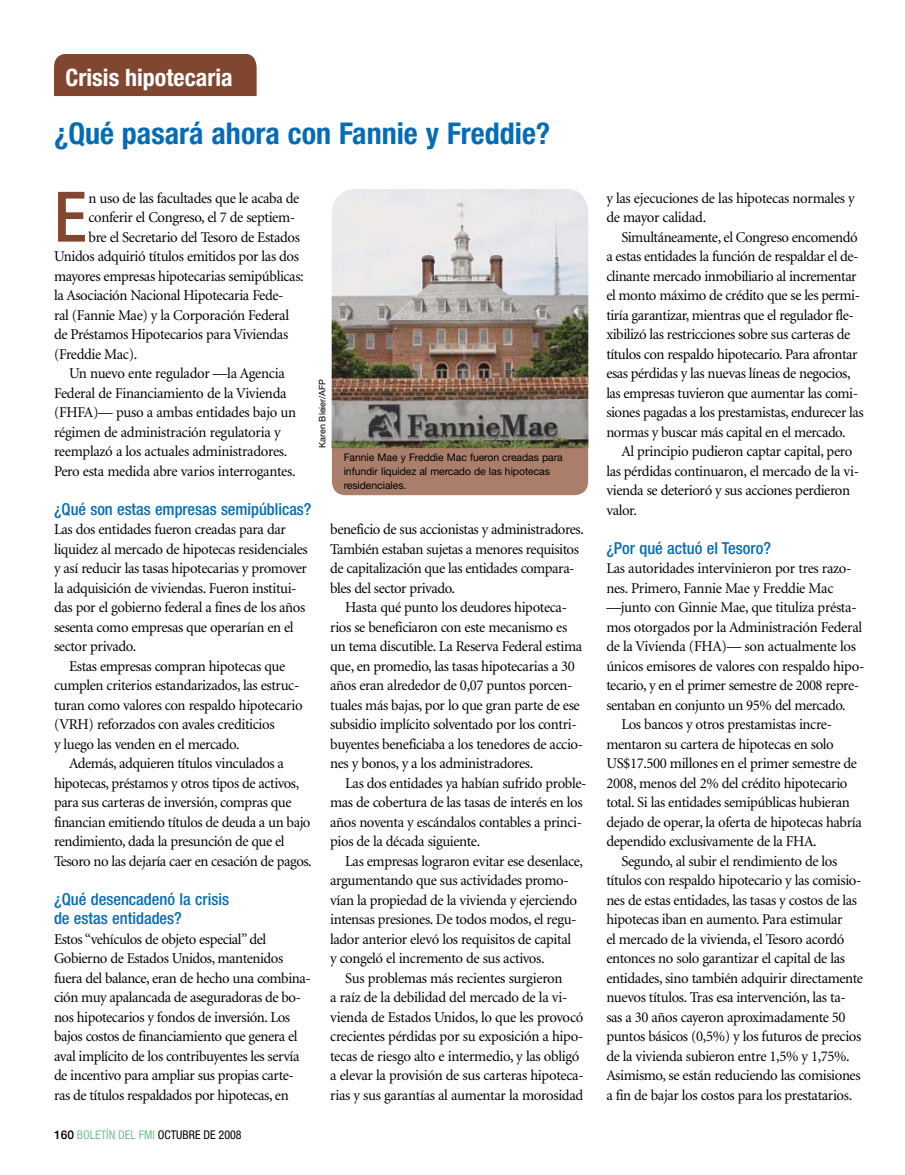
<style>
.page{position:relative;width:905px;height:1175px;background:#fff}
.page>*{position:absolute;margin:0;border:0;box-sizing:border-box;transform-origin:0 0}
.t1{font:500 condensed 69.6px "Helvetica Neue";color:#81462f}
.t2{font:700 condensed 30px "Helvetica Neue";color:#046cb6}
.t3{font:700 condensed 24px "Helvetica Neue";color:#fff}
.t4{font:500 condensed 16.5px/19.5px "Helvetica Neue";color:#046cb6}
.t5{font:15px/19.5px "Minion";letter-spacing:-.025em;color:#000}
.t6{font:condensed 12px "Helvetica Neue";color:#73c48e}
.t7{font:10.5px/14.2px "Helvetica Neue";letter-spacing:-.005em;color:#000}
.t8{font:9px "Helvetica Neue";color:#000}
.s1{font-weight:500;font-stretch:normal;color:#000}
.s2{color:#000}
</style>
<div class="page">
<div style="left:54px;top:54px;width:202px;height:42px;background:#81462f"></div>
<div style="left:332px;top:407px;width:256px;height:88px;background:#aa7e6a;border-radius:14px"></div>
<img style="left:332px;top:189px;width:256px;height:259px">
<h3 class="t3" style="left:66px;top:63px;width:168px">Crisis hipotecaria</h3>
<h2 class="t2" style="left:54px;top:115px;width:498px">¿Qué pasará ahora con Fannie y Freddie?</h2>
<h1 class="t1" style="left:54px;top:175px;width:34px">E</h1>
<p class="t5" style="left:89px;top:189px;width:212px">n uso de las facultades que le acaba de</p>
<p class="t5" style="left:89px;top:208px;width:208px">conferir el Congreso, el 7 de septiem-</p>
<p class="t5" style="left:89px;top:228px;width:213px">bre el Secretario del Tesoro de Estados</p>
<p class="t5" style="left:54px;top:247px;width:246px">Unidos adquirió títulos emitidos por las dos</p>
<p class="t5" style="left:54px;top:267px;width:251px">mayores empresas hipotecarias semipúblicas:</p>
<p class="t5" style="left:54px;top:286px;width:231px">la Asociación Nacional Hipotecaria Fede-</p>
<p class="t5" style="left:54px;top:306px;width:236px">ral (Fannie Mae) y la Corporación Federal</p>
<p class="t5" style="left:54px;top:325px;width:236px">de Préstamos Hipotecarios para Viviendas</p>
<p class="t5" style="left:54px;top:345px;width:85px">(Freddie Mac).</p>
<p class="t5" style="left:69px;top:364px;width:217px">Un nuevo ente regulador —la Agencia</p>
<p class="t5" style="left:54px;top:384px;width:234px">Federal de Financiamiento de la Vivienda</p>
<p class="t5" style="left:54px;top:403px;width:244px">(FHFA)— puso a ambas entidades bajo un</p>
<p class="t5" style="left:54px;top:423px;width:228px">régimen de administración regulatoria y</p>
<p class="t5" style="left:54px;top:442px;width:235px">reemplazó a los actuales administradores.</p>
<p class="t5" style="left:54px;top:462px;width:243px">Pero esta medida abre varios interrogantes.</p>
<p class="t4" style="left:54px;top:499px;width:259px">¿Qué son estas empresas semipúblicas?</p>
<p class="t5" style="left:54px;top:520px;width:233px">Las dos entidades fueron creadas para dar</p>
<p class="t5" style="left:54px;top:540px;width:255px">liquidez al mercado de hipotecas residenciales</p>
<p class="t5" style="left:54px;top:559px;width:254px">y así reducir las tasas hipotecarias y promover</p>
<p class="t5" style="left:54px;top:579px;width:244px">la adquisición de viviendas. Fueron institui-</p>
<p class="t5" style="left:54px;top:598px;width:253px">das por el gobierno federal a fines de los años</p>
<p class="t5" style="left:54px;top:618px;width:241px">sesenta como empresas que operarían en el</p>
<p class="t5" style="left:54px;top:637px;width:84px">sector privado.</p>
<p class="t5" style="left:69px;top:657px;width:218px">Estas empresas compran hipotecas que</p>
<p class="t5" style="left:54px;top:676px;width:247px">cumplen criterios estandarizados, las estruc-</p>
<p class="t5" style="left:54px;top:696px;width:250px">turan como valores con respaldo hipotecario</p>
<p class="t5" style="left:54px;top:715px;width:222px">(VRH) reforzados con avales crediticios</p>
<p class="t5" style="left:54px;top:735px;width:187px">y luego las venden en el mercado.</p>
<p class="t5" style="left:69px;top:754px;width:216px">Además, adquieren títulos vinculados a</p>
<p class="t5" style="left:54px;top:774px;width:247px">hipotecas, préstamos y otros tipos de activos,</p>
<p class="t5" style="left:54px;top:793px;width:239px">para sus carteras de inversión, compras que</p>
<p class="t5" style="left:54px;top:813px;width:258px">financian emitiendo títulos de deuda a un bajo</p>
<p class="t5" style="left:54px;top:832px;width:232px">rendimiento, dada la presunción de que el</p>
<p class="t5" style="left:54px;top:852px;width:259px">Tesoro no las dejaría caer en cesación de pagos.</p>
<p class="t4" style="left:54px;top:889px;width:176px">¿Qué desencadenó la crisis de estas entidades?</p>
<p class="t5" style="left:54px;top:930px;width:258px">Estos “vehículos de objeto especial” del Gobierno de Estados Unidos, mantenidos fuera del balance, eran de hecho una combina&shy;ción muy apalancada de aseguradoras de bo&shy;nos hipotecarios y fondos de inversión. Los bajos costos de financiamiento que genera el aval implícito de los contribuyentes les servía de incentivo para ampliar sus propias carte&shy;ras de títulos respaldados por hipotecas, en</p>
<p class="t8" style="left:317px;top:448px;width:70px;rotate:-90deg">Karen Bleier/AFP</p>
<p class="t7" style="left:344px;top:450px;width:220px">Fannie Mae y Freddie Mac fueron creadas para infundir liquidez al mercado de las hipotecas residenciales.</p>
<p class="t5" style="left:330px;top:520px;width:255px">beneficio de sus accionistas y administradores.<br>También estaban sujetas a menores requisitos de capitalización que las entidades compara&shy;bles del sector privado.</p>
<p class="t5" style="left:330px;top:598px;width:254px;text-indent:15px">Hasta qué punto los deudores hipoteca&shy;rios se beneficiaron con este mecanismo es un tema discutible. La Reserva Federal estima que, en promedio, las tasas hipotecarias a 30 años eran alrededor de 0,07 puntos porcen&shy;tuales más bajas, por lo que gran parte de ese subsidio implícito solventado por los contri&shy;buyentes beneficiaba a los tenedores de accio&shy;nes y bonos, y a los administradores.</p>
<p class="t5" style="left:330px;top:774px;width:258px;text-indent:15px">Las dos entidades ya habían sufrido proble&shy;mas de cobertura de las tasas de interés en los años noventa y escándalos contables a princi&shy;pios de la década siguiente.</p>
<p class="t5" style="left:330px;top:852px;width:254px;text-indent:15px">Las empresas lograron evitar ese desenlace, argumentando que sus actividades promo&shy;vían la propiedad de la vivienda y ejerciendo intensas presiones. De todos modos, el regu&shy;lador anterior elevó los requisitos de capital<br>y congeló el incremento de sus activos.</p>
<p class="t5" style="left:330px;top:969px;width:255px;text-indent:15px">Sus problemas más recientes surgieron<br>a raíz de la debilidad del mercado de la vi&shy;vienda de Estados Unidos, lo que les provocó crecientes pérdidas por su exposición a hipo&shy;tecas de riesgo alto e intermedio, y las obligó a elevar la provisión de sus carteras hipoteca&shy;rias y sus garantías al aumentar la morosidad</p>
<p class="t6" style="left:54px;top:1127px;width:189px"><span class="s1">160</span> BOLETÍN DEL FMI <span class="s2">OCTUBRE DE 2008</span></p>
<p class="t5" style="left:606px;top:189px;width:250px">y las ejecuciones de las hipotecas normales y de mayor calidad.</p>
<p class="t5" style="left:606px;top:228px;width:259px;text-indent:15px">Simultáneamente, el Congreso encomendó a estas entidades la función de respaldar el de&shy;clinante mercado inmobiliario al incrementar el monto máximo de crédito que se les permi&shy;tiría garantizar, mientras que el regulador fle&shy;xibilizó las restricciones sobre sus carteras de títulos con respaldo hipotecario. Para afrontar esas pérdidas y las nuevas líneas de negocios, las empresas tuvieron que aumentar las comi&shy;siones pagadas a los prestamistas, endurecer las normas y buscar más capital en el mercado.</p>
<p class="t5" style="left:606px;top:442px;width:254px;text-indent:15px">Al principio pudieron captar capital, pero las pérdidas continuaron, el mercado de la vi&shy;vienda se deterioró y sus acciones perdieron valor.</p>
<p class="t4" style="left:606px;top:538px;width:166px">¿Por qué actuó el Tesoro?</p>
<p class="t5" style="left:606px;top:559px;width:247px">Las autoridades intervinieron por tres razo-</p>
<p class="t5" style="left:606px;top:579px;width:229px">nes. Primero, Fannie Mae y Freddie Mac</p>
<p class="t5" style="left:606px;top:598px;width:252px">—junto con Ginnie Mae, que tituliza présta-</p>
<p class="t5" style="left:606px;top:618px;width:257px">mos otorgados por la Administración Federal</p>
<p class="t5" style="left:606px;top:637px;width:251px">de la Vivienda (FHA)— son actualmente los</p>
<p class="t5" style="left:606px;top:657px;width:259px">únicos emisores de valores con respaldo hipo-</p>
<p class="t5" style="left:606px;top:676px;width:254px">tecario, y en el primer semestre de 2008 repre-</p>
<p class="t5" style="left:606px;top:696px;width:241px">sentaban en conjunto un 95% del mercado.</p>
<p class="t5" style="left:621px;top:715px;width:212px">Los bancos y otros prestamistas incre-</p>
<p class="t5" style="left:606px;top:735px;width:229px">mentaron su cartera de hipotecas en solo</p>
<p class="t5" style="left:606px;top:754px;width:252px">US$17.500 millones en el primer semestre de</p>
<p class="t5" style="left:606px;top:774px;width:243px">2008, menos del 2% del crédito hipotecario</p>
<p class="t5" style="left:606px;top:793px;width:245px">total. Si las entidades semipúblicas hubieran</p>
<p class="t5" style="left:606px;top:813px;width:257px">dejado de operar, la oferta de hipotecas habría</p>
<p class="t5" style="left:606px;top:832px;width:212px">dependido exclusivamente de la FHA.</p>
<p class="t5" style="left:621px;top:852px;width:217px">Segundo, al subir el rendimiento de los</p>
<p class="t5" style="left:606px;top:871px;width:257px">títulos con respaldo hipotecario y las comisio-</p>
<p class="t5" style="left:606px;top:891px;width:252px">nes de estas entidades, las tasas y costos de las</p>
<p class="t5" style="left:606px;top:910px;width:238px">hipotecas iban en aumento. Para estimular</p>
<p class="t5" style="left:606px;top:930px;width:240px">el mercado de la vivienda, el Tesoro acordó</p>
<p class="t5" style="left:606px;top:949px;width:240px">entonces no solo garantizar el capital de las</p>
<p class="t5" style="left:606px;top:969px;width:258px">entidades, sino también adquirir directamente</p>
<p class="t5" style="left:606px;top:988px;width:241px">nuevos títulos. Tras esa intervención, las ta-</p>
<p class="t5" style="left:606px;top:1008px;width:241px">sas a 30 años cayeron aproximadamente 50</p>
<p class="t5" style="left:606px;top:1027px;width:256px">puntos básicos (0,5%) y los futuros de precios</p>
<p class="t5" style="left:606px;top:1047px;width:245px">de la vivienda subieron entre 1,5% y 1,75%.</p>
<p class="t5" style="left:606px;top:1066px;width:256px">Asimismo, se están reduciendo las comisiones</p>
<p class="t5" style="left:606px;top:1086px;width:247px">a fin de bajar los costos para los prestatarios.</p>
</div>
